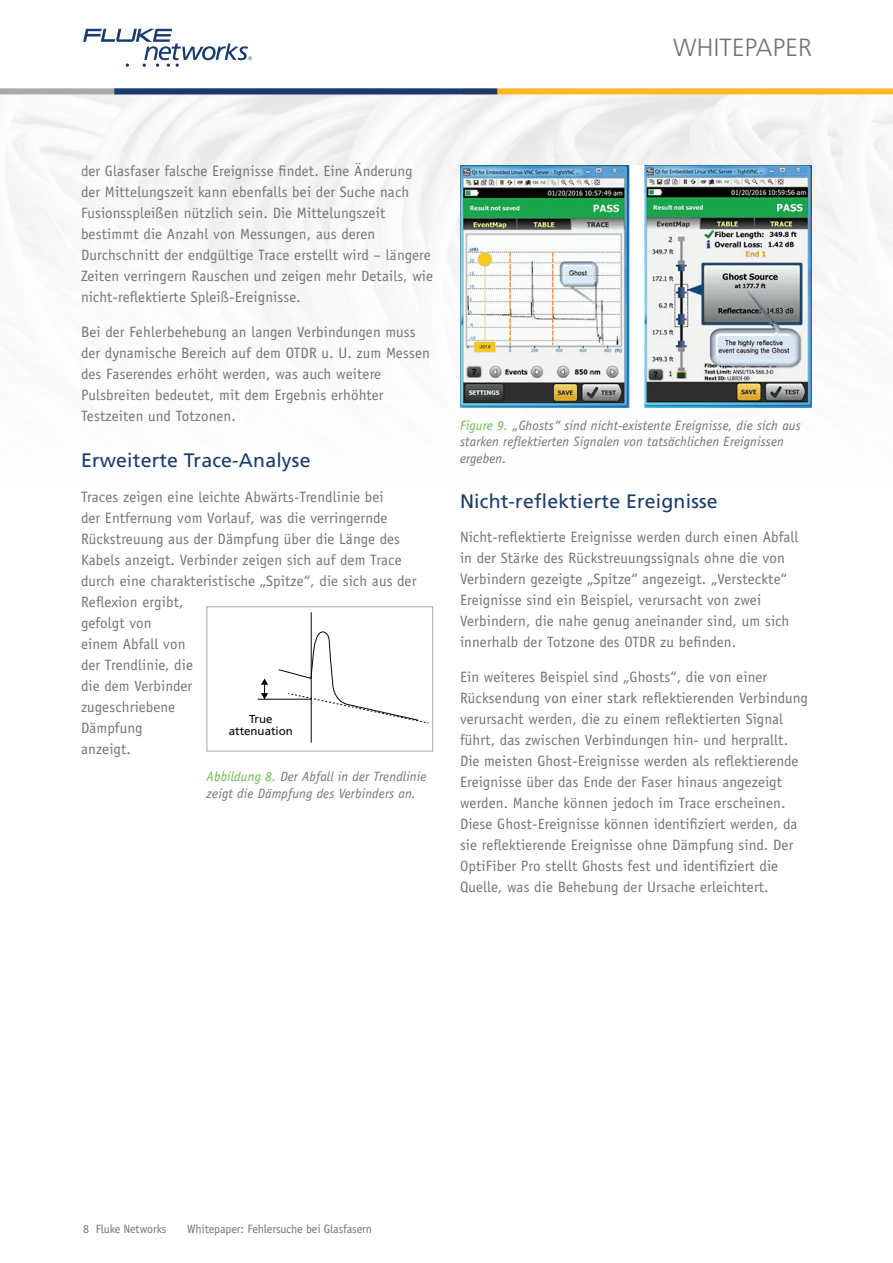
<style>
.page{position:relative;width:893px;height:1263px;background:#fff}
.page>*{position:absolute;margin:0;border:0;box-sizing:border-box;transform-origin:0 0}
.t1{font:300 24.9px "Frutiger LT Std";letter-spacing:.01em;color:#737373}
.t2{font:19.5px "Frutiger LT Std";letter-spacing:.01em;color:#193b6d}
.t3{font:15px/21px "Officina Sans";letter-spacing:.01em;color:#737373}
.t4{font:italic 13.5px/16.5px "Officina Sans";letter-spacing:.01em;color:#737373}
.t5{font:12px "Officina Sans";letter-spacing:-.01em;color:#737373}
.t6{font:11.55px/12.5px "Frutiger LT Std";color:#040503;text-align:center}
.s1{color:#66bc4a}
</style>
<div class="page">
<div style="left:463px;top:88px;width:430px;height:6px;background:#fcb824"></div>
<div style="left:0;top:88px;width:440px;height:6px;background:#a7a9ac"></div>
<div style="left:114px;top:88px;width:383px;height:6px;background:#193b6d"></div>
<svg style="left:83px;top:29px;width:169px;height:38px"></svg>
<img style="left:460px;top:165px;width:352px;height:243px">
<hr style="left:311px;top:612px;width:1px;height:131px;background:#040503">
<hr style="left:258px;top:699px;width:53px;height:1px;background:#040503">
<svg style="left:261px;top:678px;width:7px;height:21px"></svg>
<svg style="left:278px;top:631px;width:150px;height:92px"></svg>
<div style="left:207px;top:606px;width:226px;height:145px;border:1px solid #a7a9ac"></div>
<h1 class="t1" style="left:673px;top:33px;width:140px">WHITEPAPER</h1>
<p class="t3" style="left:81px;top:161px;width:353px">der Glasfaser falsche Ereignisse findet. Eine Änderung der Mittelungszeit kann ebenfalls bei der Suche nach Fusionsspleißen nützlich sein. Die Mittelungszeit bestimmt die Anzahl von Messungen, aus deren Durchschnitt der endgültige Trace erstellt wird – längere Zeiten verringern Rauschen und zeigen mehr Details, wie nicht-reflektierte Spleiß-Ereignisse.</p>
<p class="t3" style="left:81px;top:321px;width:350px">Bei der Fehlerbehebung an langen Verbindungen muss der dynamische Bereich auf dem OTDR u. U. zum Messen des Faserendes erhöht werden, was auch weitere Pulsbreiten bedeutet, mit dem Ergebnis erhöhter Testzeiten und Totzonen.</p>
<h2 class="t2" style="left:81px;top:449px;width:231px">Erweiterte Trace-Analyse</h2>
<p class="t3" style="left:81px;top:486px;width:337px">Traces zeigen eine leichte Abwärts-Trendlinie bei<br>der Entfernung vom Vorlauf, was die verringernde<br>Rückstreuung aus der Dämpfung über die Länge des<br>Kabels anzeigt. Verbinder zeigen sich auf dem Trace durch eine charakteristische „Spitze“, die sich aus der<br>Reflexion ergibt,<br>gefolgt von<br>einem Abfall von<br>der Trendlinie, die<br>die dem Verbinder<br>zugeschriebene<br>Dämpfung<br>anzeigt.</p>
<p class="t4" style="left:207px;top:768px;width:221px"><span class="s1">Abbildung 8.</span> Der Abfall in der Trendlinie zeigt die Dämpfung des Verbinders an.</p>
<p class="t6" style="left:229px;top:712px;width:66px">True attenuation</p>
<p class="t4" style="left:460px;top:417px;width:342px"><span class="s1">Figure 9.</span> „Ghosts“ sind nicht-existente Ereignisse, die sich aus starken reflektierten Signalen von tatsächlichen Ereignissen ergeben.</p>
<h2 class="t2" style="left:460px;top:489px;width:259px">Nicht-reflektierte Ereignisse</h2>
<p class="t3" style="left:460px;top:527px;width:340px">Nicht-reflektierte Ereignisse werden durch einen Abfall in der Stärke des Rückstreuungssignals ohne die von Verbindern gezeigte „Spitze“ angezeigt. „Versteckte“ Ereignisse sind ein Beispiel, verursacht von zwei Verbindern, die nahe genug aneinander sind, um sich innerhalb der Totzone des OTDR zu befinden.</p>
<p class="t3" style="left:460px;top:666px;width:350px">Ein weiteres Beispiel sind „Ghosts“, die von einer Rücksendung von einer stark reflektierenden Verbindung verursacht werden, die zu einem reflektierten Signal führt, das zwischen Verbindungen hin- und herprallt.<br>Die meisten Ghost-Ereignisse werden als reflektierende Ereignisse über das Ende der Faser hinaus angezeigt werden. Manche können jedoch im Trace erscheinen.<br>Diese Ghost-Ereignisse können identifiziert werden, da sie reflektierende Ereignisse ohne Dämpfung sind. Der OptiFiber Pro stellt Ghosts fest und identifiziert die Quelle, was die Behebung der Ursache erleichtert.</p>
<p class="t5" style="left:83px;top:1222px;width:85px">8 Fluke Networks</p>
<p class="t5" style="left:187px;top:1222px;width:186px">Whitepaper: Fehlersuche bei Glasfasern</p>
</div>
